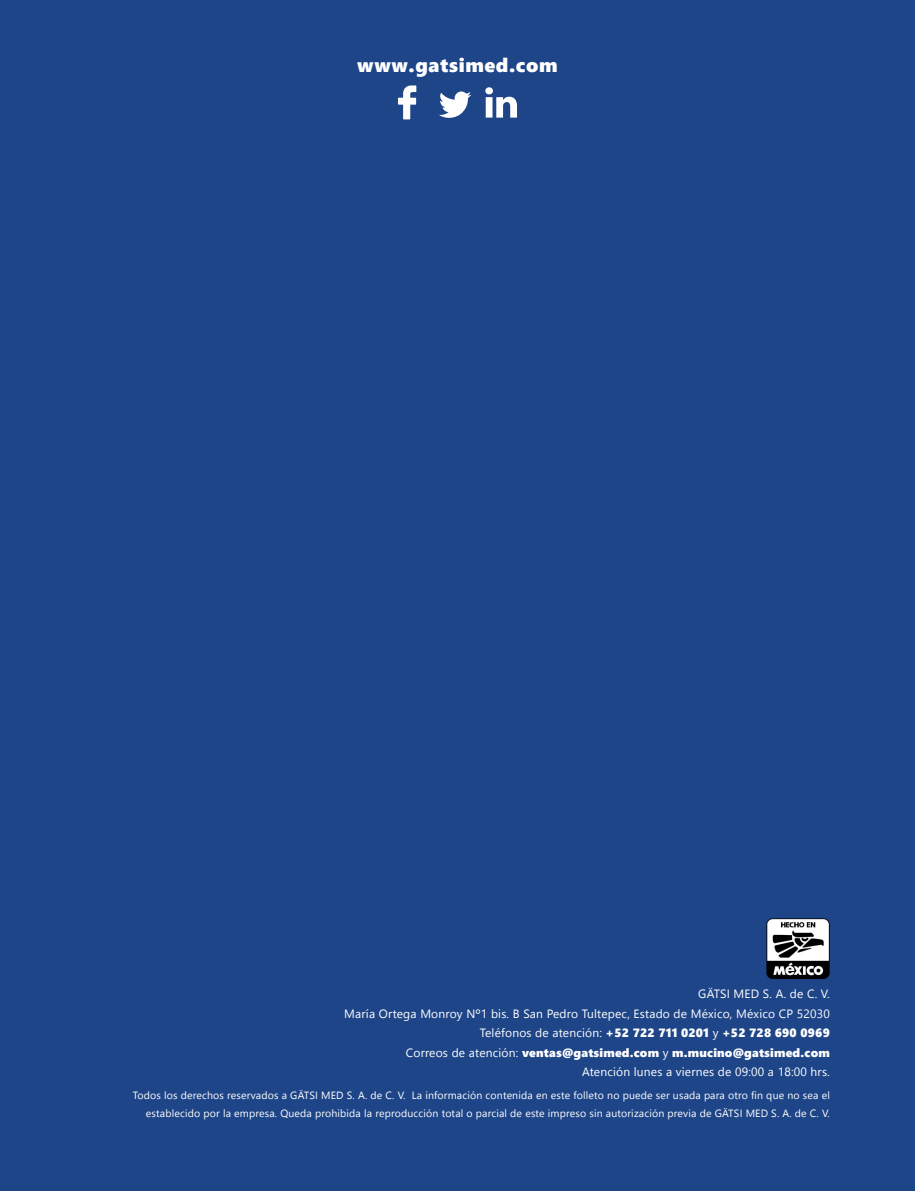
<style>
.page{position:relative;width:915px;height:1191px;background:#fff}
.page>*{position:absolute;margin:0;border:0;box-sizing:border-box;transform-origin:0 0}
.t1{font:19.5px "Segoe UI Black";letter-spacing:.03em;color:#fff}
.t2{font:12px/19.5px "Segoe UI";letter-spacing:.015em;color:#fff;text-align:right}
.t3{font:12px/19.5px "Segoe UI Black";letter-spacing:.015em;color:#fff;text-align:right}
.t4{font:10.5px/18px "Segoe UI";letter-spacing:.015em;color:#fff;text-align:right}
.s1{font-family:"Segoe UI"}
</style>
<div class="page">
<div style="left:0;top:0;width:914px;height:1191px;background:#1e4588"></div>
<svg style="left:485px;top:87px;width:32px;height:31px"></svg>
<svg style="left:439px;top:91px;width:32px;height:27px"></svg>
<svg style="left:398px;top:85px;width:18px;height:34px"></svg>
<img style="left:766px;top:918px;width:63px;height:61px">
<h1 class="t1" style="left:357px;top:51px;width:202px">www.gatsimed.com</h1>
<p class="t2" style="left:344px;top:983px;width:487px">GÄTSI MED S. A. de C. V.<br>María Ortega Monroy Nº1 bis. B San Pedro Tultepec, Estado de México, México CP 52030</p>
<p class="t3" style="left:406px;top:1022px;width:425px"><span class="s1">Teléfonos de atención:</span> +52 722 711 0201 <span class="s1">y</span> +52 728 690 0969<br><span class="s1">Correos de atención:</span> ventas@gatsimed.com <span class="s1">y</span> m.mucino@gatsimed.com</p>
<p class="t2" style="left:582px;top:1061px;width:249px">Atención lunes a viernes de 09:00 a 18:00 hrs.</p>
<p class="t4" style="left:133px;top:1086px;width:698px">Todos los derechos reservados a GÄTSI MED S. A. de C. V. La información contenida en este folleto no puede ser usada para otro fin que no sea el establecido por la empresa. Queda prohibida la reproducción total o parcial de este impreso sin autorización previa de GÄTSI MED S. A. de C. V.</p>
</div>
